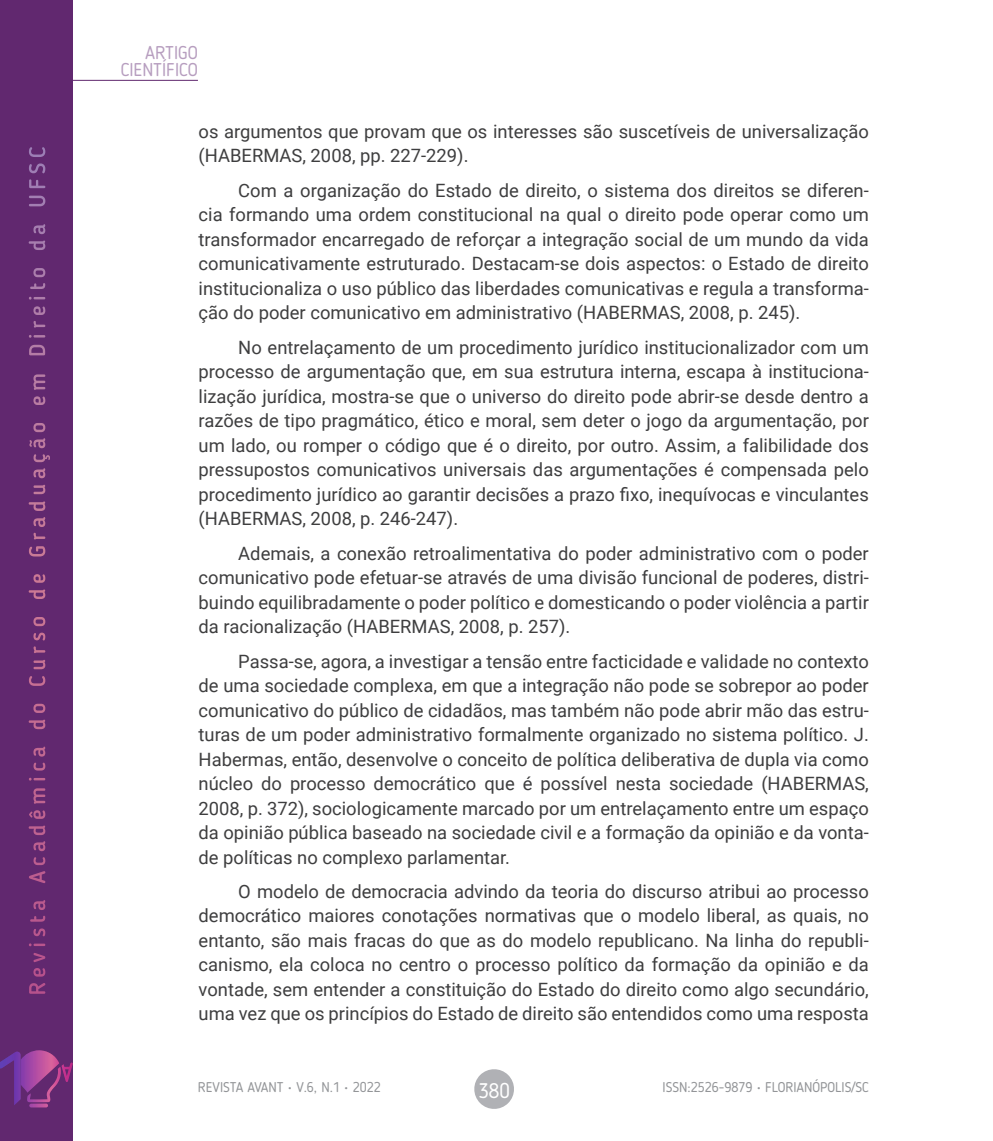
<style>
.page{position:relative;width:993px;height:1141px;background:#fff}
.page>*{position:absolute;margin:0;border:0;box-sizing:border-box;transform-origin:0 0}
.t1{font:21px "Blogger Sans";color:#fff}
.MIOLO{font:18.38px/24.5px "Roboto";color:#3e3e3f;text-align:justify}
.t2{font:18.38px/17.5px "Blogger Sans";color:#b79ebf;text-align:right}
.t3{font:14px "Blogger Sans";color:#939598}
</style>
<div class="page">
<svg style="left:474px;top:1069px;width:40px;height:40px"></svg>
<hr style="left:73px;top:80px;width:125px;height:1px;background:#61286f">
<div style="left:0;top:0;width:73px;height:1141px;background:#61286f"></div>
<svg style="left:0;top:1050px;width:73px;height:57px"></svg>
<svg style="left:29px;top:983px;width:16px;height:11px"></svg>
<svg style="left:33px;top:968px;width:12px;height:9px"></svg>
<svg style="left:33px;top:953px;width:12px;height:9px"></svg>
<svg style="left:29px;top:943px;width:16px;height:3px"></svg>
<svg style="left:33px;top:928px;width:12px;height:8px"></svg>
<svg style="left:30px;top:916px;width:15px;height:6px"></svg>
<svg style="left:33px;top:900px;width:12px;height:10px"></svg>
<svg style="left:29px;top:871px;width:16px;height:12px"></svg>
<svg style="left:34px;top:857px;width:11px;height:8px"></svg>
<svg style="left:33px;top:841px;width:12px;height:10px"></svg>
<svg style="left:29px;top:826px;width:16px;height:9px"></svg>
<svg style="left:29px;top:810px;width:16px;height:9px"></svg>
<svg style="left:33px;top:788px;width:12px;height:16px"></svg>
<svg style="left:29px;top:778px;width:16px;height:3px"></svg>
<svg style="left:34px;top:763px;width:11px;height:8px"></svg>
<svg style="left:33px;top:747px;width:12px;height:10px"></svg>
<svg style="left:29px;top:720px;width:16px;height:9px"></svg>
<svg style="left:33px;top:704px;width:12px;height:9px"></svg>
<svg style="left:29px;top:676px;width:16px;height:10px"></svg>
<svg style="left:34px;top:660px;width:11px;height:9px"></svg>
<svg style="left:34px;top:646px;width:11px;height:7px"></svg>
<svg style="left:33px;top:633px;width:12px;height:7px"></svg>
<svg style="left:33px;top:617px;width:12px;height:9px"></svg>
<svg style="left:29px;top:589px;width:16px;height:10px"></svg>
<svg style="left:33px;top:574px;width:12px;height:9px"></svg>
<svg style="left:29px;top:546px;width:16px;height:10px"></svg>
<svg style="left:34px;top:533px;width:11px;height:6px"></svg>
<svg style="left:33px;top:517px;width:12px;height:10px"></svg>
<svg style="left:29px;top:501px;width:16px;height:10px"></svg>
<svg style="left:34px;top:485px;width:11px;height:9px"></svg>
<svg style="left:33px;top:468px;width:12px;height:10px"></svg>
<svg style="left:34px;top:454px;width:16px;height:8px"></svg>
<svg style="left:29px;top:438px;width:16px;height:10px"></svg>
<svg style="left:33px;top:423px;width:12px;height:9px"></svg>
<svg style="left:33px;top:396px;width:12px;height:9px"></svg>
<svg style="left:33px;top:374px;width:12px;height:16px"></svg>
<svg style="left:29px;top:345px;width:16px;height:10px"></svg>
<svg style="left:29px;top:335px;width:16px;height:3px"></svg>
<svg style="left:34px;top:321px;width:11px;height:7px"></svg>
<svg style="left:33px;top:306px;width:12px;height:9px"></svg>
<svg style="left:29px;top:297px;width:16px;height:3px"></svg>
<svg style="left:30px;top:283px;width:15px;height:6px"></svg>
<svg style="left:33px;top:268px;width:12px;height:9px"></svg>
<svg style="left:29px;top:241px;width:16px;height:9px"></svg>
<svg style="left:33px;top:224px;width:12px;height:10px"></svg>
<svg style="left:29px;top:196px;width:16px;height:10px"></svg>
<svg style="left:29px;top:179px;width:16px;height:9px"></svg>
<svg style="left:29px;top:163px;width:16px;height:10px"></svg>
<svg style="left:29px;top:147px;width:16px;height:10px"></svg>
<p class="t2" style="left:121px;top:44px;width:79px">ARTIGO<br>CIENTÍFICO</p>
<p class="MIOLO" style="left:198px;top:118px;width:671px">os argumentos que provam que os interesses são suscetíveis de universalização (HABERMAS, 2008, pp. 227-229).</p>
<p class="MIOLO" style="left:198px;top:177px;width:671px;text-indent:40px">Com a organização do Estado de direito, o sistema dos direitos se diferen&shy;cia formando uma ordem constitucional na qual o direito pode operar como um transformador encarregado de reforçar a integração social de um mundo da vida comunicativamente estruturado. Destacam-se dois aspectos: o Estado de direito institucionaliza o uso público das liberdades comunicativas e regula a transforma&shy;ção do poder comunicativo em administrativo (HABERMAS, 2008, p. 245).</p>
<p class="MIOLO" style="left:198px;top:334px;width:671px;text-indent:40px">No entrelaçamento de um procedimento jurídico institucionalizador com um processo de argumentação que, em sua estrutura interna, escapa à instituciona&shy;lização jurídica, mostra-se que o universo do direito pode abrir-se desde dentro a razões de tipo pragmático, ético e moral, sem deter o jogo da argumentação, por um lado, ou romper o código que é o direito, por outro. Assim, a falibilidade dos pressupostos comunicativos universais das argumentações é compensada pelo procedimento jurídico ao garantir decisões a prazo fixo, inequívocas e vinculantes (HABERMAS, 2008, p. 246-247).</p>
<p class="MIOLO" style="left:198px;top:540px;width:671px;text-indent:40px">Ademais, a conexão retroalimentativa do poder administrativo com o poder comunicativo pode efetuar-se através de uma divisão funcional de poderes, distri&shy;buindo equilibradamente o poder político e domesticando o poder violência a partir da racionalização (HABERMAS, 2008, p. 257).</p>
<p class="MIOLO" style="left:198px;top:648px;width:671px;text-indent:40px">Passa-se, agora, a investigar a tensão entre facticidade e validade no contexto de uma sociedade complexa, em que a integração não pode se sobrepor ao poder comunicativo do público de cidadãos, mas também não pode abrir mão das estru&shy;turas de um poder administrativo formalmente organizado no sistema político. J.<br>Habermas, então, desenvolve o conceito de política deliberativa de dupla via como núcleo do processo democrático que é possível nesta sociedade (HABERMAS, 2008, p. 372), sociologicamente marcado por um entrelaçamento entre um espaço da opinião pública baseado na sociedade civil e a formação da opinião e da vonta&shy;de políticas no complexo parlamentar.</p>
<p class="MIOLO" style="left:198px;top:878px;width:671px;text-indent:40px">O modelo de democracia advindo da teoria do discurso atribui ao processo democrático maiores conotações normativas que o modelo liberal, as quais, no entanto, são mais fracas do que as do modelo republicano. Na linha do republi&shy;canismo, ela coloca no centro o processo político da formação da opinião e da vontade, sem entender a constituição do Estado do direito como algo secundário, uma vez que os princípios do Estado de direito são entendidos como uma resposta</p>
<p class="t3" style="left:198px;top:1079px;width:184px">REVISTA AVANT • V.6, N.1 • 2022</p>
<p class="t3" style="left:662px;top:1079px;width:208px">ISSN:2526-9879 • FLORIANÓPOLIS/SC</p>
<p class="t1" style="left:478px;top:1078px;width:33px">380</p>
</div>
